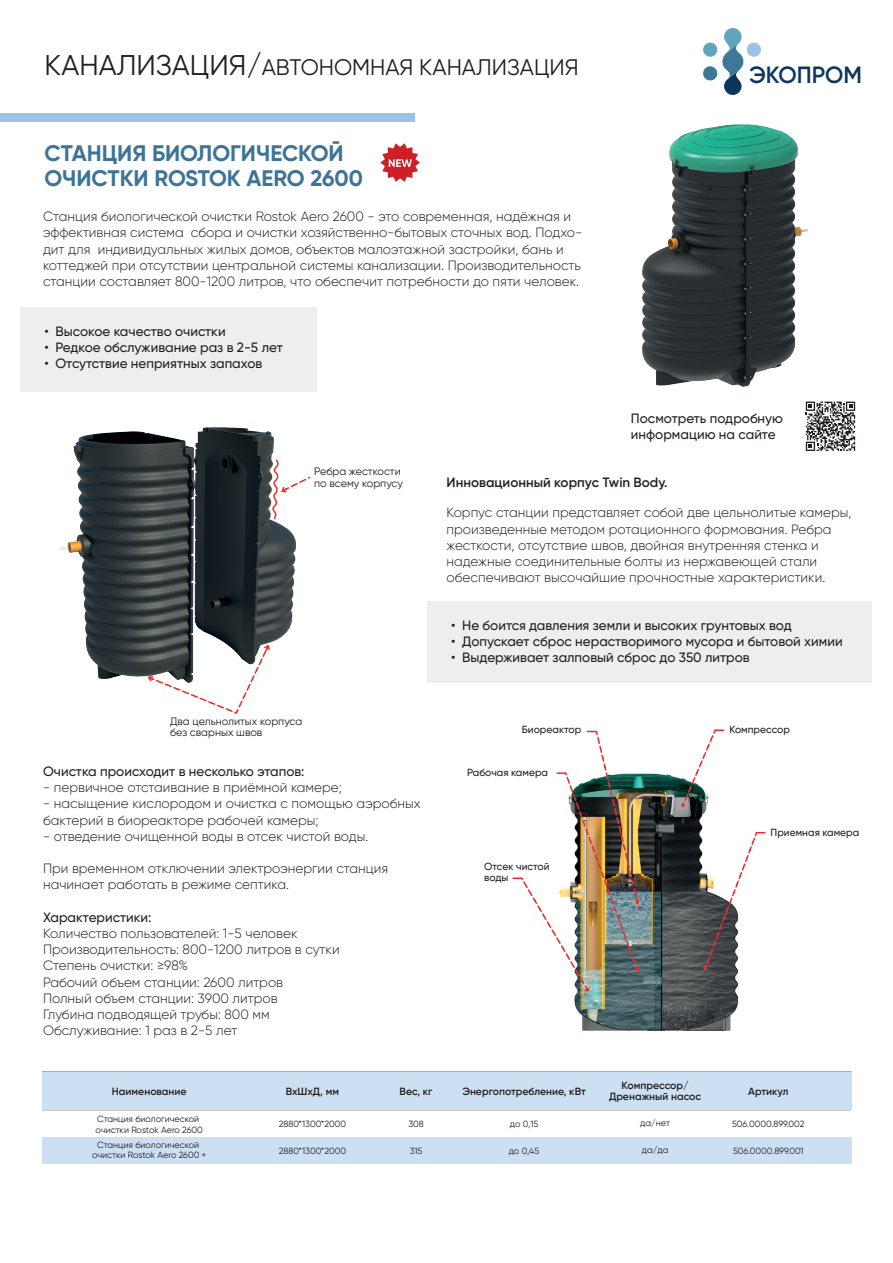
<style>
.page{position:relative;width:893px;height:1263px;background:#fff}
.page>*{position:absolute;margin:0;border:0;box-sizing:border-box;transform-origin:0 0}
.t1{font:600 23.4px "Gilroy";color:#0e365d}
.t2{font:700 22.5px/24.9px "Gilroy";color:#3d7496}
.t3{font:22.5px "Gilroy";color:#231f20}
.t4{font:300 13.5px/16.2px "Gilroy";color:#231f20}
.t5{font:500 13.5px/16.2px "Gilroy";color:#231f20}
.t6{font:600 13.5px "Gilroy";color:#231f20}
.t7{font:10.8px/11.4px "Gilroy";color:#231f20}
.t8{font:600 10.5px/10.5px "Gilroy";color:#231f20;text-align:center}
.t9{font:500 10.35px/10.9px "Gilroy";color:#231f20}
.t10{font:9px/10.5px "Gilroy";color:#231f20}
.s1{font-size:28.5px}
</style>
<div class="page">
<img style="left:642px;top:124px;width:166px;height:262px">
<div style="left:0;top:114px;width:415px;height:8px;background:#9cc2e7"></div>
<div style="left:20px;top:307px;width:297px;height:85px;background:#edeeed"></div>
<div style="left:427px;top:601px;width:444px;height:82px;background:#edeeed"></div>
<div style="left:42px;top:1072px;width:809px;height:38px;background:#cde0f3"></div>
<div style="left:42px;top:1138px;width:809px;height:26px;background:#cde0f3"></div>
<hr style="left:42px;top:1110px;width:809px;height:1px;background:#000001">
<hr style="left:42px;top:1071px;width:809px;height:1px;background:#000001">
<svg style="left:380px;top:143px;width:40px;height:39px"></svg>
<img style="left:574px;top:773px;width:165px;height:258px">
<svg style="left:680px;top:729px;width:43px;height:79px"></svg>
<img style="left:513px;top:730px;width:128px;height:261px">
<svg style="left:703px;top:831px;width:62px;height:139px"></svg>
<img style="left:59px;top:427px;width:237px;height:252px">
<svg style="left:147px;top:644px;width:124px;height:70px"></svg>
<svg style="left:271px;top:427px;width:40px;height:94px"></svg>
<svg style="left:703px;top:28px;width:58px;height:67px"></svg>
<svg style="left:806px;top:402px;width:49px;height:49px"></svg>
<h2 class="t3" style="left:45px;top:54px;width:536px"><span class="s1">КАНАЛИЗАЦИЯ/</span>АВТОНОМНАЯ КАНАЛИЗАЦИЯ</h2>
<h2 class="t2" style="left:45px;top:141px;width:320px">СТАНЦИЯ БИОЛОГИЧЕСКОЙ<br>ОЧИСТКИ ROSTOK AERO 2600</h2>
<p class="t4" style="left:43px;top:208px;width:541px">Станция биологической очистки Rostok Aero 2600 - это современная, надёжная и эффективная система сбора и очистки хозяйственно-бытовых сточных вод. Подхо&shy;дит для индивидуальных жилых домов, объектов малоэтажной застройки, бань и коттеджей при отсутствии центральной системы канализации. Производительность станции составляет 800-1200 литров, что обеспечит потребности до пяти человек.</p>
<p class="t5" style="left:44px;top:323px;width:183px">• Высокое качество очистки</p>
<p class="t5" style="left:44px;top:339px;width:240px">• Редкое обслуживание раз в 2-5 лет</p>
<p class="t5" style="left:44px;top:355px;width:219px">• Отсутствие неприятных запахов</p>
<h1 class="t1" style="left:749px;top:60px;width:114px">ЭКОПРОМ</h1>
<p class="t5" style="left:631px;top:410px;width:154px">Посмотреть подробную информацию на сайте</p>
<p class="t7" style="left:314px;top:466px;width:90px">Ребра жесткости по всему корпусу</p>
<p class="t6" style="left:447px;top:473px;width:223px">Инновационный корпус Twin Body.</p>
<p class="t4" style="left:447px;top:504px;width:406px">Корпус станции представляет собой две цельнолитые камеры, произведенные методом ротационного формования. Ребра жесткости, отсутствие швов, двойная внутренняя стенка и надежные соединительные болты из нержавеющей стали обеспечивают высочайшие прочностные характеристики.</p>
<p class="t5" style="left:451px;top:617px;width:342px">• Не боится давления земли и высоких грунтовых вод</p>
<p class="t5" style="left:451px;top:633px;width:393px">• Допускает сброс нерастворимого мусора и бытовой химии</p>
<p class="t5" style="left:451px;top:649px;width:300px">• Выдерживает залповый сброс до 350 литров</p>
<p class="t7" style="left:170px;top:715px;width:134px">Два цельнолитых корпуса без сварных швов</p>
<p class="t5" style="left:43px;top:763px;width:263px">Очистка происходит в несколько этапов:</p>
<p class="t4" style="left:43px;top:779px;width:300px">- первичное отстаивание в приёмной камере;</p>
<p class="t4" style="left:43px;top:795px;width:379px">- насыщение кислородом и очистка с помощью аэробных бактерий в биореакторе рабочей камеры;</p>
<p class="t4" style="left:43px;top:828px;width:327px">- отведение очищенной воды в отсек чистой воды.</p>
<p class="t4" style="left:43px;top:860px;width:347px">При временном отключении электроэнергии станция начинает работать в режиме септика.</p>
<p class="t5" style="left:43px;top:909px;width:110px">Характеристики:</p>
<p class="t4" style="left:43px;top:925px;width:298px">Количество пользователей: 1-5 человек Производительность: 800-1200 литров в сутки Степень очистки: ≥98%<br>Рабочий объем станции: 2600 литров<br>Полный объем станции: 3900 литров<br>Глубина подводящей трубы: 800 мм Обслуживание: 1 раз в 2-5 лет</p>
<p class="t8" style="left:112px;top:1086px;width:76px">Наименование</p>
<p class="t10" style="left:96px;top:1114px;width:109px">Станция биологической очистки Rostok Aero 2600</p>
<p class="t10" style="left:92px;top:1139px;width:116px;text-align:center">Станция биологической очистки Rostok Aero 2600 +</p>
<p class="t8" style="left:286px;top:1086px;width:55px">ВхШхД, мм</p>
<p class="t10" style="left:279px;top:1118px;width:69px">2880*1300*2000</p>
<p class="t10" style="left:279px;top:1145px;width:69px">2880*1300*2000</p>
<p class="t8" style="left:400px;top:1086px;width:35px">Вес, кг</p>
<p class="t10" style="left:408px;top:1118px;width:17px">308</p>
<p class="t10" style="left:410px;top:1145px;width:14px">315</p>
<p class="t9" style="left:522px;top:724px;width:61px">Биореактор</p>
<p class="t9" style="left:729px;top:724px;width:62px">Компрессор</p>
<p class="t9" style="left:467px;top:767px;width:82px">Рабочая камера</p>
<p class="t9" style="left:484px;top:860px;width:67px">Отсек чистой воды</p>
<p class="t9" style="left:771px;top:827px;width:90px">Приемная камера</p>
<p class="t8" style="left:462px;top:1086px;width:125px">Энергопотребление, кВт</p>
<p class="t10" style="left:510px;top:1118px;width:30px">до 0,15</p>
<p class="t10" style="left:509px;top:1145px;width:32px">до 0,45</p>
<p class="t8" style="left:609px;top:1080px;width:94px">Компрессор/<br>Дренажный насос</p>
<p class="t10" style="left:640px;top:1118px;width:31px">да/нет</p>
<p class="t10" style="left:642px;top:1145px;width:28px">да/да</p>
<p class="t8" style="left:748px;top:1086px;width:42px">Артикул</p>
<p class="t10" style="left:732px;top:1118px;width:74px">506.0000.899.002</p>
<p class="t10" style="left:733px;top:1145px;width:72px">506.0000.899.001</p>
</div>
